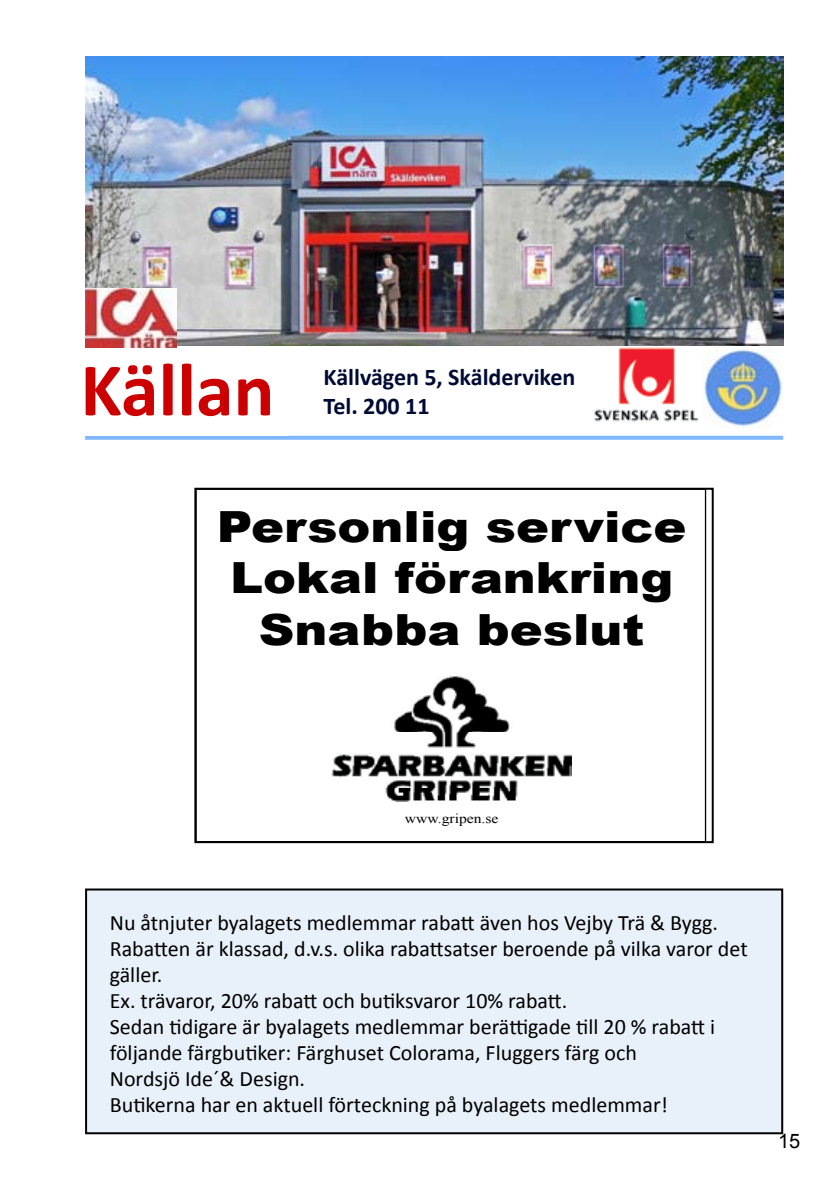
<style>
.page{position:relative;width:840px;height:1191px;background:#fff}
.page>*{position:absolute;margin:0;border:0;box-sizing:border-box;transform-origin:0 0}
.t1{font:700 76px "Calibri";color:#c00}
.t2{font:900 43px/51.6px "Arial";color:#000;text-align:center;scale:1.15 1}
.t3{font:700 24px "Calibri";color:#000b34}
.t4{font:22px/26px "Calibri";color:#000}
.t5{font:20px "Arial";color:#000}
.t6{font:13.6px "Times New Roman";color:#000;scale:1.15 1}
</style>
<div class="page">
<svg style="left:331px;top:491px;width:374px;height:349px"></svg>
<div style="left:194px;top:488px;width:519px;height:355px;border:2px solid #000"></div>
<div style="left:86px;top:889px;width:695px;height:244px;background:#e8f1fa"></div>
<div style="left:85px;top:888px;width:697px;height:246px;border:2px solid #000"></div>
<img style="left:703px;top:347px;width:79px;height:81px">
<img style="left:594px;top:347px;width:105px;height:75px">
<svg style="left:85px;top:436px;width:697px;height:4px;background:#87bcff"></svg>
<img style="left:85px;top:57px;width:697px;height:289px">
<img style="left:85px;top:288px;width:91px;height:59px">
<h1 class="t1" style="left:80px;top:343px;width:195px">Källan</h1>
<p class="t3" style="left:323px;top:362px;width:253px">Källvägen 5, Skälderviken</p>
<p class="t3" style="left:323px;top:391px;width:107px">Tel. 200 11</p>
<h2 class="t2" style="left:217px;top:499px;width:410px">Personlig service<br>Lokal förankring<br>Snabba beslut</h2>
<p class="t6" style="left:404px;top:809px;width:83px">www.gripen.se</p>
<p class="t4" style="left:110px;top:908px;width:639px">Nu åtnjuter byalagets medlemmar rabatt även hos Vejby Trä &amp; Bygg.<br>Rabatten är klassad, d.v.s. olika rabattsatser beroende på vilka varor det gäller.<br>Ex. trävaror, 20% rabatt och butiksvaror 10% rabatt.<br>Sedan tidigare är byalagets medlemmar berättigade till 20 % rabatt i följande färgbutiker: Färghuset Colorama, Fluggers färg och<br>Nordsjö Ide´&amp; Design.<br>Butikerna har en aktuell förteckning på byalagets medlemmar!</p>
<p class="t5" style="left:777px;top:1127px;width:11px">15</p>
</div>
